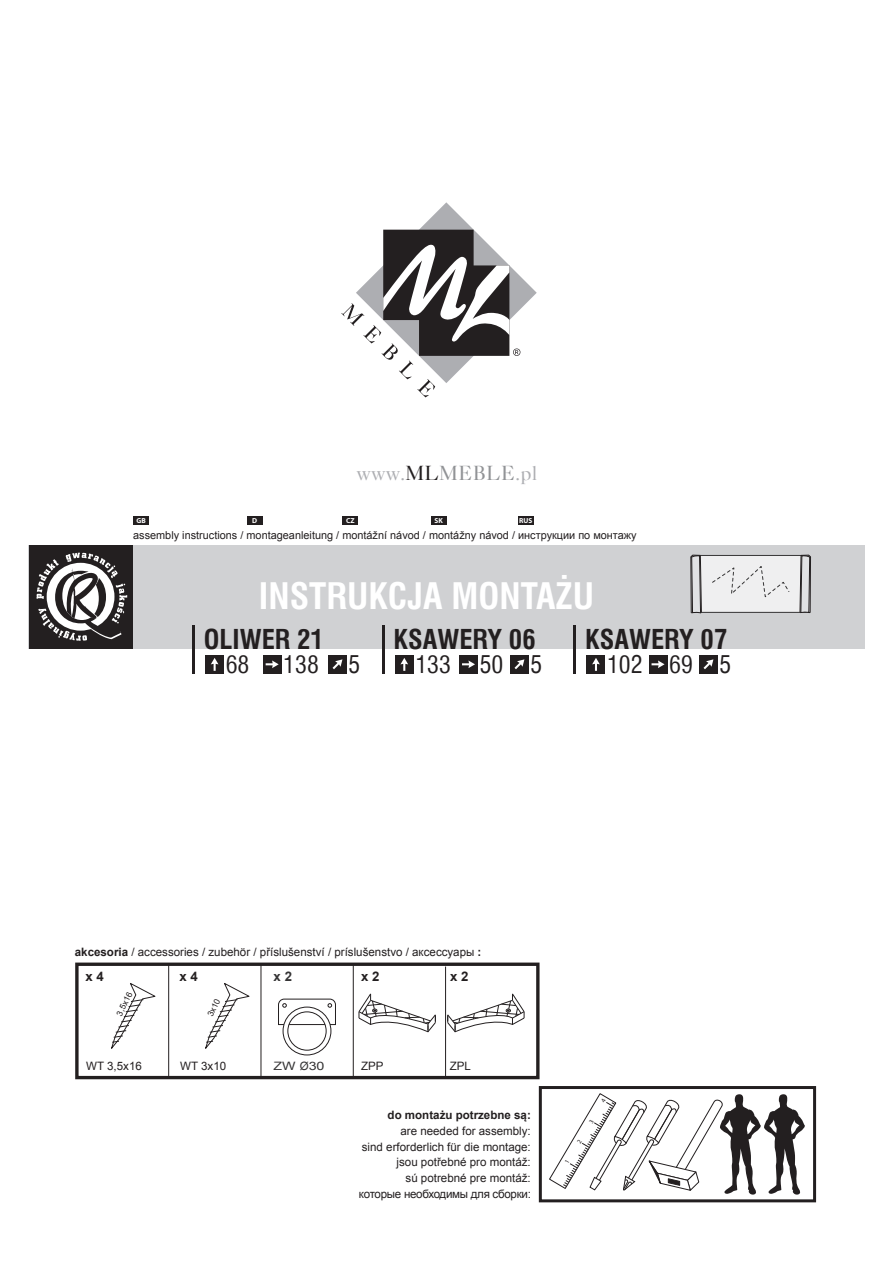
<style>
.page{position:relative;width:893px;height:1263px;background:#fff}
.page>*{position:absolute;margin:0;border:0;box-sizing:border-box;transform-origin:0 0}
.t1{font:700 35.7px "Swis 721 Cn EU";color:#fff}
.t2{font:700 26.7px "Swis 721 Cn EU";color:#231f20}
.t3{font:23.85px "Swis 721 Cn EU";color:#231f20}
.t4{font:20.25px "Casablanca";color:#adaeb2}
.t5{font:700 13.2px "Arial";color:#231f20}
.t6{font:700 13.2px "Arial";color:#353435}
.t7{font:11.55px/15.9px "Arial";color:#231f20;text-align:right}
.t8{font:700 11.55px "Arial";color:#231f20}
.t9{font:11.55px "Arial";color:#353435;scale:1.23 1}
.t10{font:10.95px "Arial";color:#231f20}
.t11{font:8.55px "Arial";color:#231f20}
.t12{font:700 7.2px "Myriad Pro";color:#fff}
.s1{color:#231f20}
.s2{color:#919396}
.s3{font-weight:700}
</style>
<div class="page">
<div style="left:75px;top:962px;width:465px;height:117px;border:3px solid #231f20"></div>
<hr style="left:168px;top:965px;width:1px;height:112px;background:#231f20">
<hr style="left:261px;top:965px;width:1px;height:112px;background:#231f20">
<hr style="left:353px;top:965px;width:1px;height:112px;background:#231f20">
<hr style="left:445px;top:966px;width:1px;height:113px;background:#231f20">
<div style="left:539px;top:1086px;width:277px;height:116px;border:3px solid #231f20"></div>
<div style="left:29px;top:545px;width:836px;height:103px;background:#d0d1d3"></div>
<div style="left:29px;top:545px;width:103px;height:103px;background:#231f20"></div>
<svg style="left:37px;top:553px;width:90px;height:88px"></svg>
<svg style="left:341px;top:202px;width:196px;height:195px"></svg>
<div style="left:205px;top:655px;width:19px;height:18px;background:#231f20"></div>
<svg style="left:211px;top:658px;width:7px;height:13px"></svg>
<div style="left:263px;top:655px;width:18px;height:18px;background:#231f20"></div>
<div style="left:328px;top:655px;width:19px;height:18px;background:#231f20"></div>
<hr style="left:192px;top:625px;width:3px;height:48px;background:#231f20">
<svg style="left:266px;top:660px;width:13px;height:8px"></svg>
<svg style="left:333px;top:659px;width:9px;height:10px"></svg>
<div style="left:133px;top:516px;width:16px;height:8px;background:#231f20"></div>
<div style="left:247px;top:516px;width:16px;height:8px;background:#231f20"></div>
<div style="left:342px;top:516px;width:16px;height:8px;background:#231f20"></div>
<div style="left:431px;top:516px;width:16px;height:8px;background:#231f20"></div>
<div style="left:518px;top:516px;width:16px;height:8px;background:#231f20"></div>
<div style="left:693px;top:555px;width:116px;height:57px;background:#efeff0"></div>
<div style="left:693px;top:555px;width:116px;height:57px;border:1px solid #353435"></div>
<svg style="left:800px;top:554px;width:11px;height:59px"></svg>
<svg style="left:691px;top:554px;width:10px;height:59px"></svg>
<svg style="left:712px;top:566px;width:77px;height:31px"></svg>
<svg style="left:111px;top:983px;width:45px;height:66px"></svg>
<svg style="left:205px;top:983px;width:45px;height:66px"></svg>
<svg style="left:278px;top:998px;width:58px;height:57px"></svg>
<svg style="left:447px;top:993px;width:78px;height:39px"></svg>
<svg style="left:358px;top:993px;width:78px;height:39px"></svg>
<div style="left:395px;top:655px;width:18px;height:18px;background:#231f20"></div>
<svg style="left:400px;top:658px;width:8px;height:13px"></svg>
<div style="left:459px;top:655px;width:19px;height:18px;background:#231f20"></div>
<div style="left:510px;top:655px;width:19px;height:18px;background:#231f20"></div>
<hr style="left:382px;top:625px;width:3px;height:48px;background:#231f20">
<svg style="left:462px;top:660px;width:13px;height:8px"></svg>
<svg style="left:514px;top:659px;width:10px;height:10px"></svg>
<div style="left:587px;top:655px;width:18px;height:18px;background:#231f20"></div>
<svg style="left:592px;top:658px;width:8px;height:13px"></svg>
<div style="left:649px;top:655px;width:18px;height:18px;background:#231f20"></div>
<div style="left:699px;top:655px;width:19px;height:18px;background:#231f20"></div>
<hr style="left:573px;top:625px;width:3px;height:48px;background:#231f20">
<svg style="left:651px;top:660px;width:13px;height:8px"></svg>
<svg style="left:703px;top:659px;width:10px;height:10px"></svg>
<svg style="left:549px;top:1093px;width:256px;height:102px"></svg>
<h3 class="t4" style="left:357px;top:461px;width:182px">www.<span class="s1">ML</span><span class="s2">MEBLE</span>.pl</h3>
<p class="t12" style="left:136px;top:516px;width:11px">GB</p>
<p class="t12" style="left:252px;top:516px;width:7px">D</p>
<p class="t12" style="left:346px;top:516px;width:10px">CZ</p>
<p class="t12" style="left:435px;top:516px;width:10px">SK</p>
<p class="t12" style="left:519px;top:516px;width:15px">RUS</p>
<p class="t10" style="left:133px;top:527px;width:505px">assembly instructions / montageanleitung / montážní návod / montážny návod / инструкции по монтажу</p>
<h1 class="t1" style="left:259px;top:574px;width:337px">INSTRUKCJA MONTAŻU</h1>
<h2 class="t2" style="left:204px;top:623px;width:122px">OLIWER 21</h2>
<h3 class="t3" style="left:226px;top:649px;width:25px">68</h3>
<h3 class="t3" style="left:283px;top:649px;width:37px">138</h3>
<h3 class="t3" style="left:349px;top:649px;width:13px">5</h3>
<h2 class="t2" style="left:393px;top:623px;width:144px">KSAWERY 06</h2>
<h3 class="t3" style="left:415px;top:649px;width:129px">133 50 5</h3>
<h2 class="t2" style="left:585px;top:623px;width:144px">KSAWERY 07</h2>
<h3 class="t3" style="left:607px;top:649px;width:126px">102 69 5</h3>
<p class="t7" style="left:75px;top:944px;width:408px"><span class="s3">akcesoria</span> / accessories / zubehör / příslušenství / príslušenstvo / aксессуары <span class="s3">:</span></p>
<p class="t5" style="left:85px;top:967px;width:20px">x 4</p>
<p class="t11" style="left:114px;top:1013px;width:27px;rotate:-64deg">3,5x16</p>
<p class="t7" style="left:86px;top:1058px;width:57px">WT 3,5x16</p>
<p class="t5" style="left:179px;top:967px;width:20px">x 4</p>
<p class="t11" style="left:205px;top:1013px;width:20px;rotate:-64deg">3x10</p>
<p class="t7" style="left:180px;top:1058px;width:48px">WT 3x10</p>
<p class="t6" style="left:274px;top:967px;width:20px">x 2</p>
<p class="t9" style="left:274px;top:1058px;width:43px">ZW Ø30</p>
<p class="t5" style="left:361px;top:967px;width:20px">x 2</p>
<p class="t7" style="left:361px;top:1058px;width:24px">ZPP</p>
<p class="t5" style="left:450px;top:967px;width:20px">x 2</p>
<p class="t7" style="left:450px;top:1058px;width:23px">ZPL</p>
<p class="t8" style="left:388px;top:1107px;width:145px">do montażu potrzebne są:</p>
<p class="t7" style="left:359px;top:1123px;width:173px">are needed for assembly:<br>sind erforderlich für die montage: jsou potřebné pro montáž:<br>sú potrebné pre montáž:<br>которые необходимы для сборки:</p>
</div>
